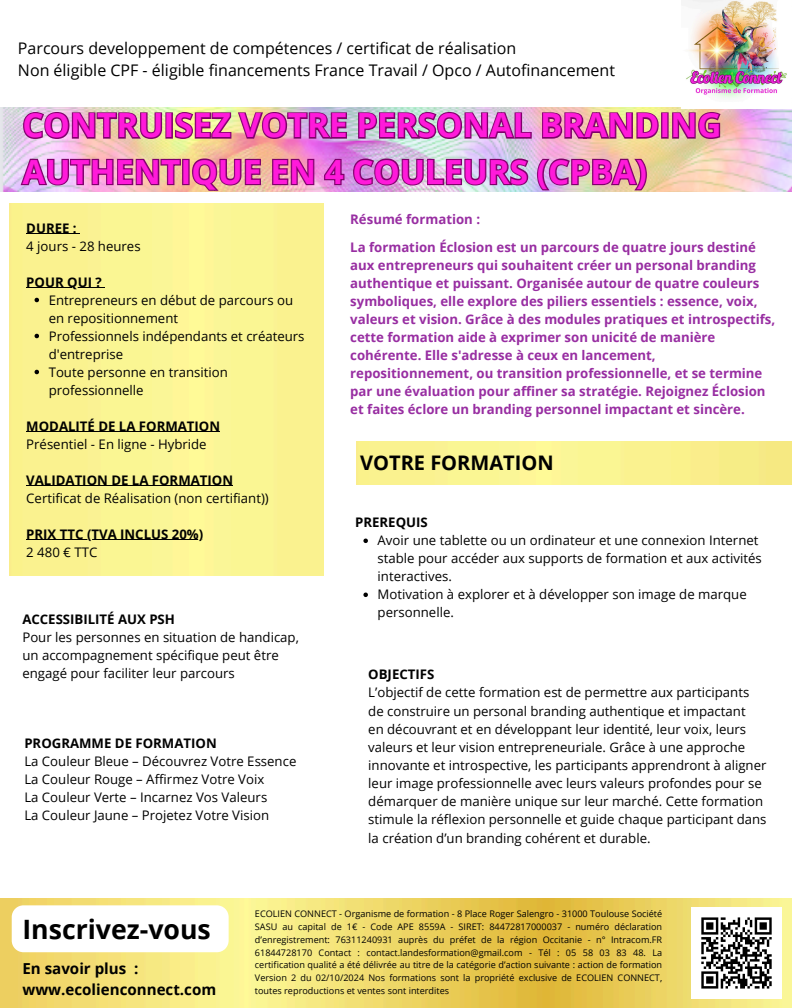
<style>
.page{position:relative;width:792px;height:1008px;background:#fff}
.page>*{position:absolute;margin:0;border:0;box-sizing:border-box;transform-origin:0 0}
.t1{font:700 33.3px/46.5px "Open Sans";color:#ff1ada}
.t2{font:700 26.7px "Open Sans";color:#000}
.t3{font:700 20.1px "Open Sans";color:#000}
.t4{font:16px/21.8px "Open Sans";color:#000}
.t5{font:700 15.1px/21.1px "Open Sans";color:#000}
.t6{font:13.2px/18.1px "Open Sans";color:#000}
.t7{font:700 13.2px/18px "Open Sans";color:#982ea2}
.t8{font:700 13.2px "Open Sans";color:#000}
.t9{font:9.1px/12.8px "Open Sans";color:#000;text-align:justify}
</style>
<div class="page">
<div style="left:10px;top:203px;width:314px;height:372px;background:#faf693"></div>
<img style="left:0;top:108px;width:792px;height:84px">
<img style="left:686px;top:0;width:101px;height:99px">
<img style="left:19px;top:107px;width:703px;height:85px">
<svg style="left:363px;top:539px;width:5px;height:4px"></svg>
<svg style="left:363px;top:593px;width:5px;height:4px"></svg>
<img style="left:0;top:899px;width:792px;height:109px">
<img style="left:691px;top:908px;width:91px;height:91px">
<svg style="left:12px;top:905px;width:217px;height:47px"></svg>
<hr style="left:26px;top:233px;width:51px;height:1px;background:#000">
<hr style="left:26px;top:287px;width:76px;height:1px;background:#000">
<svg style="left:35px;top:298px;width:4px;height:4px"></svg>
<svg style="left:35px;top:334px;width:4px;height:4px"></svg>
<svg style="left:35px;top:370px;width:4px;height:4px"></svg>
<hr style="left:26px;top:431px;width:194px;height:1px;background:#000">
<hr style="left:26px;top:485px;width:207px;height:1px;background:#000">
<hr style="left:26px;top:539px;width:177px;height:1px;background:#000">
<p class="t4" style="left:18px;top:37px;width:599px">Parcours developpement de compétences / certificat de réalisation<br>Non éligible CPF - éligible financements France Travail / Opco / Autofinancement</p>
<p class="t1" style="left:22px;top:101px;width:701px">CONTRUISEZ VOTRE PERSONAL BRANDING<br>AUTHENTIQUE EN 4 COULEURS (CPBA)</p>
<p class="t8" style="left:26px;top:218px;width:52px">DUREE :</p>
<p class="t6" style="left:26px;top:236px;width:116px">4 jours - 28 heures</p>
<p class="t8" style="left:26px;top:272px;width:77px">POUR QUI ?</p>
<p class="t6" style="left:49px;top:290px;width:246px">Entrepreneurs en début de parcours ou en repositionnement</p>
<h3 class="t6" style="left:49px;top:326px;width:257px">Professionnels indépendants et créateurs d'entreprise</h3>
<h6 class="t6" style="left:49px;top:362px;width:181px">Toute personne en transition professionnelle</h6>
<p class="t8" style="left:26px;top:416px;width:195px">MODALITÉ DE LA FORMATION</p>
<p class="t6" style="left:26px;top:434px;width:182px">Présentiel - En ligne - Hybride</p>
<p class="t8" style="left:26px;top:470px;width:208px">VALIDATION DE LA FORMATION</p>
<p class="t6" style="left:26px;top:488px;width:244px">Certificat de Réalisation (non certifiant))</p>
<p class="t8" style="left:26px;top:524px;width:178px">PRIX TTC (TVA INCLUS 20%)</p>
<p class="t6" style="left:26px;top:542px;width:73px">2 480 € TTC</p>
<p class="t8" style="left:22px;top:610px;width:154px">ACCESSIBILITÉ AUX PSH</p>
<p class="t6" style="left:22px;top:628px;width:278px">Pour les personnes en situation de handicap, un accompagnement spécifique peut être engagé pour faciliter leur parcours</p>
<h1 class="t8" style="left:24px;top:734px;width:194px">PROGRAMME DE FORMATION</h1>
<p class="t6" style="left:24px;top:752px;width:274px">La Couleur Bleue – Découvrez Votre Essence</p>
<p class="t6" style="left:24px;top:770px;width:242px">La Couleur Rouge – Affirmez Votre Voix</p>
<p class="t6" style="left:24px;top:788px;width:244px">La Couleur Verte – Incarnez Vos Valeurs</p>
<p class="t6" style="left:24px;top:806px;width:246px">La Couleur Jaune – Projetez Votre Vision</p>
<p class="t7" style="left:350px;top:210px;width:131px">Résumé formation :</p>
<p class="t7" style="left:350px;top:238px;width:427px">La formation Éclosion est un parcours de quatre jours destiné aux entrepreneurs qui souhaitent créer un personal branding authentique et puissant. Organisée autour de quatre couleurs symboliques, elle explore des piliers essentiels : essence, voix, valeurs et vision. Grâce à des modules pratiques et introspectifs, cette formation aide à exprimer son unicité de manière cohérente. Elle s'adresse à ceux en lancement, repositionnement, ou transition professionnelle, et se termine par une évaluation pour affiner sa stratégie. Rejoignez Éclosion et faites éclore un branding personnel impactant et sincère.</p>
<p class="t3" style="left:360px;top:449px;width:195px">VOTRE FORMATION</p>
<p class="t8" style="left:355px;top:513px;width:74px">PREREQUIS</p>
<p class="t6" style="left:378px;top:531px;width:386px">Avoir une tablette ou un ordinateur et une connexion Internet stable pour accéder aux supports de formation et aux activités interactives.</p>
<p class="t6" style="left:378px;top:585px;width:371px">Motivation à explorer et à développer son image de marque personnelle.</p>
<p class="t8" style="left:368px;top:665px;width:68px">OBJECTIFS</p>
<h6 class="t6" style="left:368px;top:683px;width:383px">L’objectif de cette formation est de permettre aux participants</h6>
<p class="t6" style="left:368px;top:701px;width:379px">de construire un personal branding authentique et impactant</p>
<p class="t6" style="left:368px;top:720px;width:400px">en découvrant et en développant leur identité, leur voix, leurs valeurs et leur vision entrepreneuriale. Grâce à une approche innovante et introspective, les participants apprendront à aligner leur image professionnelle avec leurs valeurs profondes pour se démarquer de manière unique sur leur marché. Cette formation stimule la réflexion personnelle et guide chaque participant dans la création d’un branding cohérent et durable.</p>
<p class="t2" style="left:22px;top:910px;width:190px">Inscrivez-vous</p>
<p class="t5" style="left:22px;top:957px;width:195px">En savoir plus : www.ecolienconnect.com</p>
<p class="t9" style="left:255px;top:907px;width:409px">ECOLIEN CONNECT - Organisme de formation - 8 Place Roger Salengro - 31000 Toulouse Société SASU au capital de 1€ - Code APE 8559A - SIRET: 84472817000037 - numéro déclaration d’enregistrement: 76311240931 auprès du préfet de la région Occitanie - n° Intracom.FR 61844728170 Contact : contact.landesformation@gmail.com - Tél : 05 58 03 83 48. La certification qualité a été délivrée au titre de la catégorie d’action suivante : action de formation Version 2 du 02/10/2024 Nos formations sont la propriété exclusive de ECOLIEN CONNECT, toutes reproductions et ventes sont interdites</p>
</div>
